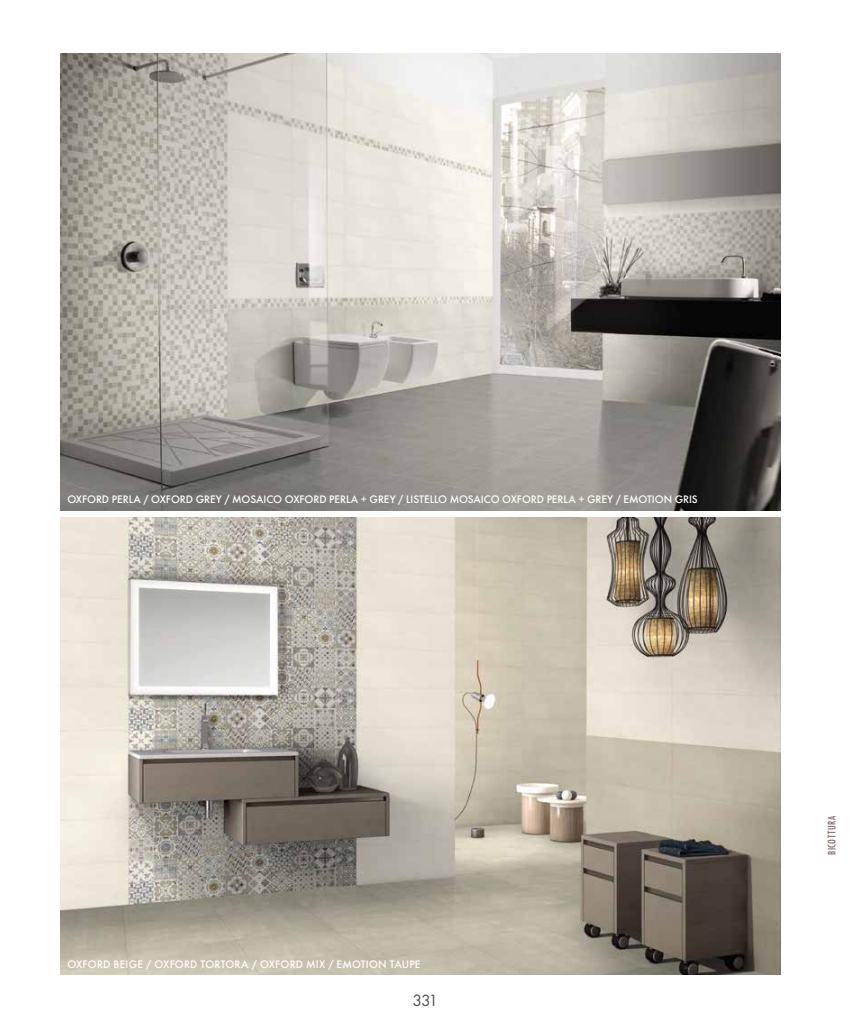
<style>
.page{position:relative;width:851px;height:1028px;background:#fff}
.page>*{position:absolute;margin:0;border:0;box-sizing:border-box;transform-origin:0 0}
.t1{font:15px "Futura Std";color:#4f5054}
.t2{font:500 10px "Futura";letter-spacing:-.005em;color:#fff}
.t3{font:500 10px "Futura";letter-spacing:.02em;color:#fff}
.t4{font:condensed 10px "Futura Std";letter-spacing:.06em;color:#7d6a67}
</style>
<div class="page">
<img style="left:60px;top:517px;width:720px;height:457px">
<img style="left:60px;top:53px;width:720px;height:457px">
<p class="t2" style="left:67px;top:493px;width:631px">OXFORD PERLA / OXFORD GREY / MOSAICO OXFORD PERLA + GREY / LISTELLO MOSAICO OXFORD PERLA + GREY / EMOTION GRIS</p>
<p class="t3" style="left:67px;top:957px;width:354px">OXFORD BEIGE / OXFORD TORTORA / OXFORD MIX / EMOTION TAUPE</p>
<h1 class="t1" style="left:412px;top:991px;width:27px">331</h1>
<p class="t4" style="left:825px;top:855px;width:41px;rotate:-90deg">BICOTTURA</p>
</div>
